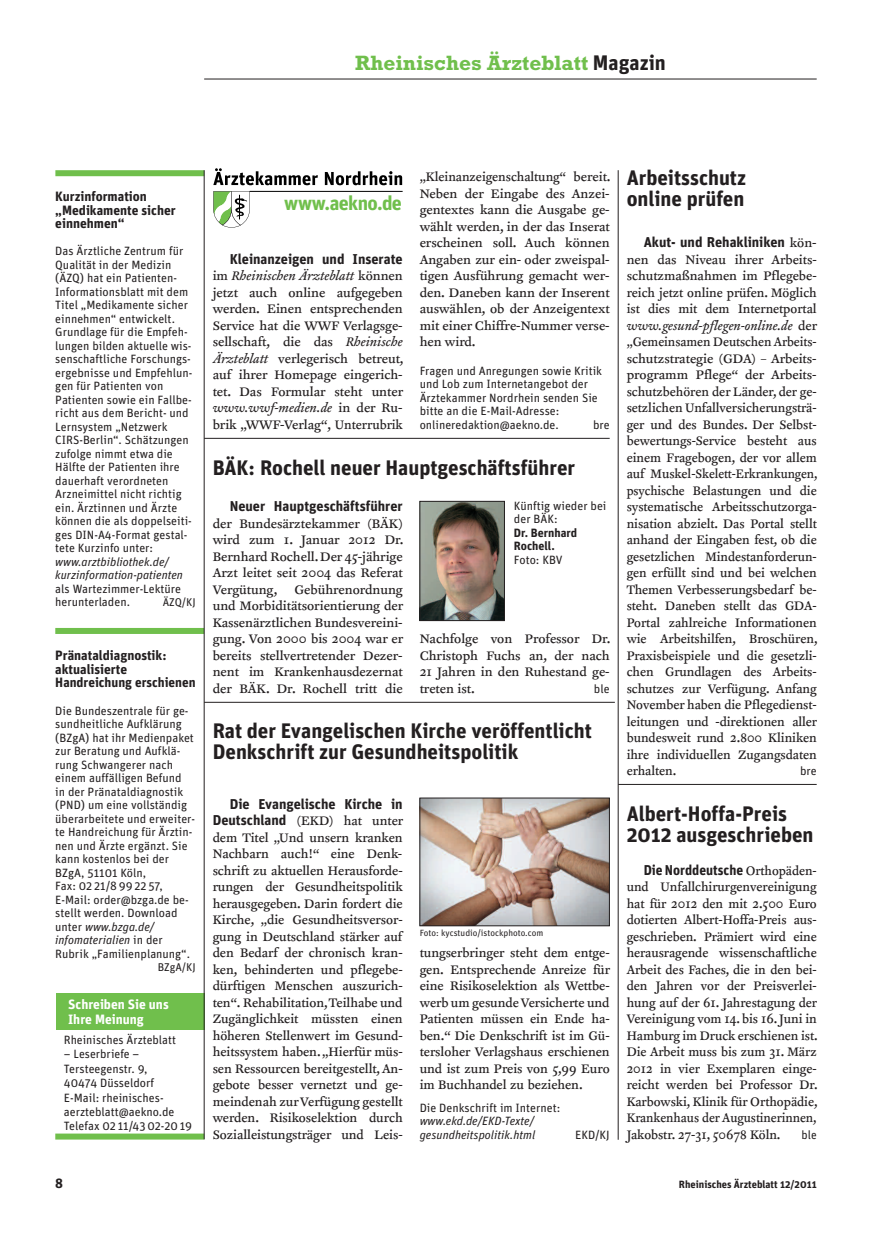
<style>
.page{position:relative;width:872px;height:1234px;background:#fff}
.page>*{position:absolute;margin:0;border:0;box-sizing:border-box;transform-origin:0 0}
.t1{font:700 21px/21px "Unit";color:#231f20}
.t2{font:700 21px "Rockwell";color:#70bf4c}
.t3{font:700 19.95px "Unit";letter-spacing:-.03em;color:#70bf4c}
.t4{font:14.25px/16.5px "Clifford Nine Roman";color:#231f20;text-align:justify}
.t5{font:14.25px/16.5px "Clifford Nine Roman";color:#231f20;text-align:justify;scale:.94 1}
.t6{font:14.25px/16.5px "Clifford Nine Roman";color:#231f20;text-align:justify;scale:.96 1}
.t7{font:700 14.25px "Unit";color:#231f20}
.t8{font:italic 14.25px "Clifford Nine";color:#231f20}
.t9{font:700 14.25px "Unit";color:#231f20;scale:.95 1}
.t10{font:700 13.5px/13.5px "Unit";color:#231f20}
.t11{font:700 13.5px/15px "Unit";color:#fff}
.t12{font:12px/13.5px "Unit";color:#231f20}
.t13{font:italic 12px/13.5px "Unit";color:#231f20}
.t14{font:700 12px/13.5px "Unit";color:#231f20}
.t15{font:12px "Unit";color:#231f20;scale:.96 1}
.t16{font:11.25px "Unit";color:#231f20}
.t17{font:700 10.5px "Unit";color:#231f20}
.t18{font:9px "Unit";color:#231f20}
.s1{font-family:"Unit";color:#231f20}
.s2{font-style:italic}
.s3{font-family:"Clifford Nine Roman";font-style:normal}
.s4{font-family:"Clifford Nine";font-style:italic}
.s5{font-family:"Unit";font-weight:700}
.s6{font-family:"Clifford Nine Roman";font-weight:400}
</style>
<div class="page">
<div style="left:56px;top:992px;width:148px;height:37px;background:#70bf4c"></div>
<div style="left:55px;top:1133px;width:149px;height:6px;background:#70bf4c"></div>
<div style="left:55px;top:627px;width:149px;height:6px;background:#70bf4c"></div>
<hr style="left:204px;top:79px;width:612px;height:1px;background:#231f20">
<div style="left:55px;top:170px;width:149px;height:6px;background:#70bf4c"></div>
<svg style="left:213px;top:191px;width:37px;height:37px"></svg>
<svg style="left:213px;top:168px;width:105px;height:17px"></svg>
<svg style="left:325px;top:171px;width:77px;height:14px"></svg>
<hr style="left:250px;top:191px;width:152px;height:1px;background:#000">
<hr style="left:204px;top:170px;width:1px;height:968px;background:#231f20">
<hr style="left:204px;top:702px;width:411px;height:1px;background:#231f20">
<hr style="left:204px;top:438px;width:405px;height:1px;background:#231f20">
<hr style="left:618px;top:170px;width:1px;height:969px;background:#231f20">
<img style="left:422px;top:503px;width:80px;height:115px">
<div style="left:420px;top:501px;width:84px;height:119px;border:1px solid #231f20"></div>
<img style="left:422px;top:799px;width:185px;height:124px">
<hr style="left:618px;top:784px;width:198px;height:1px;background:#231f20">
<h1 class="t2" style="left:355px;top:56px;width:312px">Rheinisches Ärzteblatt <span class="s1">Magazin</span></h1>
<p class="t10" style="left:55px;top:191px;width:122px">Kurzinformation „Medikamente sicher einnehmen“</p>
<p class="t12" style="left:55px;top:245px;width:138px">Das Ärztliche Zentrum für<br>Qualität in der Medizin (ÄZQ) hat ein Patienten-<br>Informationsblatt mit dem<br>Titel „Medikamente sicher einnehmen“ entwickelt.<br>Grundlage für die Empfeh&shy;lungen bilden aktuelle wis&shy;senschaftliche Forschungs&shy;ergebnisse und Empfehlun&shy;gen für Patienten von<br>Patienten sowie ein Fallbe&shy;richt aus dem Bericht- und<br>Lernsystem „Netzwerk<br>CIRS-Berlin“. Schätzungen zufolge nimmt etwa die<br>Hälfte der Patienten ihre dauerhaft verordneten<br>Arzneimittel nicht richtig ein. Ärztinnen und Ärzte können die als doppelseiti&shy;ges DIN-A4-Format gestal&shy;tete Kurzinfo unter:</p>
<p class="t13" style="left:55px;top:555px;width:129px">www.arztbibliothek.de/ kurzinformation-patienten</p>
<p class="t12" style="left:55px;top:583px;width:127px">als Wartezimmer-Lektüre herunterladen.</p>
<p class="t16" style="left:163px;top:598px;width:34px">ÄZQ/KJ</p>
<p class="t10" style="left:55px;top:650px;width:142px">Pränataldiagnostik: aktualisierte<br>Handreichung erschienen</p>
<p class="t12" style="left:55px;top:704px;width:141px">Die Bundeszentrale für ge&shy;sundheitliche Aufklärung (BZgA) hat ihr Medienpaket zur Beratung und Aufklä&shy;rung Schwangerer nach einem auffälligen Befund<br>in der Pränataldiagnostik (PND) um eine vollständig überarbeitete und erweiter&shy;te Handreichung für Ärztin&shy;nen und Ärzte ergänzt. Sie kann kostenlos bei der<br>BZgA, 51101 Köln,<br>Fax: 02 21/8 99 22 57,<br>E-Mail: order@bzga.de be&shy;stellt werden. Download unter <span class="s2">www.bzga.de/ infomaterialien</span> in der<br>Rubrik „Familienplanung“.</p>
<p class="t16" style="left:158px;top:963px;width:39px">BZgA/KJ</p>
<p class="t11" style="left:68px;top:998px;width:102px">Schreiben Sie uns<br>Ihre Meinung</p>
<p class="t12" style="left:64px;top:1033px;width:114px">Rheinisches Ärzteblatt</p>
<p class="t12" style="left:64px;top:1047px;width:130px;line-height:14.4px">– Leserbriefe –<br>Tersteegenstr. 9,<br>40474 Düsseldorf<br>E-Mail: rheinisches&shy;aerzteblatt@aekno.de<br>Telefax 02 11/43 02-2019</p>
<h2 class="t3" style="left:284px;top:196px;width:119px">www.aekno.de</h2>
<p class="t7" style="left:230px;top:253px;width:174px">Kleinanzeigen und Inserate</p>
<p class="t8" style="left:213px;top:268px;width:191px"><span class="s3">im</span> Rheinischen Ärzteblatt <span class="s3">können</span></p>
<p class="t4" style="left:213px;top:284px;width:192px">jetzt auch online aufgegeben werden. Einen entsprechenden Service hat die WWF Verlagsge&shy;sellschaft, die das <span class="s4">Rheinische Ärzteblatt</span> verlegerisch betreut, auf ihrer Homepage eingerich&shy;tet. Das Formular steht unter</p>
<p class="t8" style="left:213px;top:400px;width:191px">www.wwf-medien.de <span class="s3">in der Ru-</span></p>
<p class="t4" style="left:213px;top:416px;width:192px">brik „WWF-Verlag“, Unterrubrik</p>
<p class="t6" style="left:420px;top:169px;width:200px">„Kleinanzeigenschaltung“ bereit.<br>Neben der Eingabe des Anzei&shy;gentextes kann die Ausgabe ge&shy;wählt werden, in der das Inserat erscheinen soll. Auch können Angaben zur ein- oder zweispal&shy;tigen Ausführung gemacht wer&shy;den. Daneben kann der Inserent auswählen, ob der Anzeigentext mit einer Chiffre-Nummer verse&shy;hen wird.</p>
<p class="t12" style="left:420px;top:365px;width:184px">Fragen und Anregungen sowie Kritik und Lob zum Internetangebot der<br>Ärztekammer Nordrhein senden Sie bitte an die E-Mail-Adresse: onlineredaktion@aekno.de.</p>
<p class="t12" style="left:593px;top:419px;width:18px">bre</p>
<h1 class="t1" style="left:213px;top:458px;width:364px">BÄK: Rochell neuer Hauptgeschäftsführer</h1>
<p class="t7" style="left:230px;top:501px;width:174px">Neuer Hauptgeschäftsführer</p>
<p class="t4" style="left:213px;top:515px;width:192px">der Bundesärztekammer (BÄK) wird zum 1. Januar 2012 Dr.<br>Bernhard Rochell.Der 45-jährige Arzt leitet seit 2004 das Referat Vergütung, Gebührenordnung und Morbiditätsorientierung der Kassenärztlichen Bundesvereini&shy;gung. Von 2000 bis 2004 war er bereits stellvertretender Dezer&shy;nent im Krankenhausdezernat der BÄK. Dr. Rochell tritt die</p>
<h1 class="t1" style="left:213px;top:722px;width:381px">Rat der Evangelischen Kirche veröffentlicht<br>Denkschrift zur Gesundheitspolitik</h1>
<p class="t7" style="left:230px;top:798px;width:174px">Die Evangelische Kirche in</p>
<p class="t4" style="left:213px;top:812px;width:192px"><span class="s5">Deutschland</span> (EKD) hat unter dem Titel „Und unsern kranken Nachbarn auch!“ eine Denk&shy;schrift zu aktuellen Herausforde&shy;rungen der Gesundheitspolitik herausgegeben. Darin fordert die Kirche, „die Gesundheitsversor&shy;gung in Deutschland stärker auf den Bedarf der chronisch kran&shy;ken, behinderten und pflegebe&shy;dürftigen Menschen auszurich&shy;ten“. Rehabilitation,Teilhabe und Zugänglichkeit müssten einen höheren Stellenwert im Gesund&shy;heitssystem haben. „Hierfür müs&shy;sen Ressourcen bereitgestellt,An&shy;gebote besser vernetzt und ge&shy;meindenah zurVerfügung gestellt werden. Risikoselektion durch Sozialleistungsträger und Leis-</p>
<p class="t12" style="left:514px;top:500px;width:94px">Künftig wieder bei der BÄK:</p>
<p class="t14" style="left:514px;top:527px;width:65px">Dr. Bernhard<br>Rochell.</p>
<p class="t12" style="left:514px;top:554px;width:50px">Foto: KBV</p>
<p class="t4" style="left:420px;top:631px;width:192px">Nachfolge von Professor Dr.<br>Christoph Fuchs an, der nach 21 Jahren in den Ruhestand ge&shy;treten ist.</p>
<p class="t12" style="left:594px;top:683px;width:17px">ble</p>
<p class="t18" style="left:420px;top:929px;width:125px">Foto: kycstudio/istockphoto.com</p>
<p class="t4" style="left:420px;top:944px;width:192px">tungserbringer steht dem entge&shy;gen. Entsprechende Anreize für eine Risikoselektion als Wettbe&shy;werb um gesundeVersicherte und Patienten müssen ein Ende ha&shy;ben.“ Die Denkschrift ist im Gü&shy;tersloher Verlagshaus erschienen und ist zum Preis von 5,99 Euro im Buchhandel zu beziehen.</p>
<p class="t12" style="left:420px;top:1101px;width:142px">Die Denkschrift im Internet:</p>
<p class="t13" style="left:420px;top:1114px;width:117px">www.ekd.de/EKD-Texte/ gesundheitspolitik.html</p>
<p class="t12" style="left:575px;top:1128px;width:36px">EKD/KJ</p>
<h1 class="t1" style="left:626px;top:169px;width:121px">Arbeitsschutz online prüfen</h1>
<p class="t7" style="left:643px;top:237px;width:174px">Akut- und Rehakliniken <span class="s6">kön-</span></p>
<p class="t4" style="left:626px;top:251px;width:191px">nen das Niveau ihrer Arbeits&shy;schutzmaßnahmen im Pflegebe&shy;reich jetzt online prüfen. Möglich ist dies mit dem Internetportal</p>
<p class="t8" style="left:626px;top:318px;width:192px">www.gesund-pflegen-online.de <span class="s3">der</span></p>
<p class="t5" style="left:626px;top:334px;width:205px">„Gemeinsamen Deutschen Arbeits&shy;schutzstrategie (GDA) – Arbeits&shy;programm Pflege“ der Arbeits&shy;schutzbehören der Länder, der ge&shy;setzlichen Unfallversicherungsträ&shy;ger und des Bundes. Der Selbst&shy;bewertungs-Service besteht aus einem Fragebogen, der vor allem auf Muskel-Skelett-Erkrankungen, psychische Belastungen und die systematische Arbeitsschutzorga&shy;nisation abzielt. Das Portal stellt anhand der Eingaben fest, ob die gesetzlichen Mindestanforderun&shy;gen erfüllt sind und bei welchen Themen Verbesserungsbedarf be&shy;steht. Daneben stellt das GDA-Portal zahlreiche Informationen wie Arbeitshilfen, Broschüren, Praxisbeispiele und die gesetzli&shy;chen Grundlagen des Arbeits&shy;schutzes zur Verfügung. Anfang November haben die Pflegedienst&shy;leitungen und -direktionen aller bundesweit rund 2.800 Kliniken ihre individuellen Zugangsdaten erhalten.</p>
<p class="t12" style="left:800px;top:765px;width:18px">bre</p>
<h1 class="t1" style="left:626px;top:804px;width:188px">Albert-Hoffa-Preis<br>2012 ausgeschrieben</h1>
<p class="t9" style="left:643px;top:864px;width:184px">Die Norddeutsche <span class="s6">Orthopäden-</span></p>
<p class="t6" style="left:626px;top:878px;width:200px">und Unfallchirurgenvereinigung hat für 2012 den mit 2.500 Euro dotierten Albert-Hoffa-Preis aus&shy;geschrieben. Prämiert wird eine herausragende wissenschaftliche Arbeit des Faches, die in den bei&shy;den Jahren vor der Preisverlei&shy;hung auf der 61. Jahrestagung der Vereinigung vom 14. bis 16.Juni in Hamburg im Druck erschienen ist.<br>Die Arbeit muss bis zum 31. März 2012 in vier Exemplaren einge&shy;reicht werden bei Professor Dr.<br>Karbowski, Klinik für Orthopädie, Krankenhaus der Augustinerinnen, Jakobstr. 27-31, 50678 Köln.</p>
<p class="t15" style="left:801px;top:1130px;width:17px">ble</p>
<p class="t10" style="left:55px;top:1177px;width:9px">8</p>
<p class="t17" style="left:679px;top:1180px;width:139px">Rheinisches Ärzteblatt 12/2011</p>
</div>
